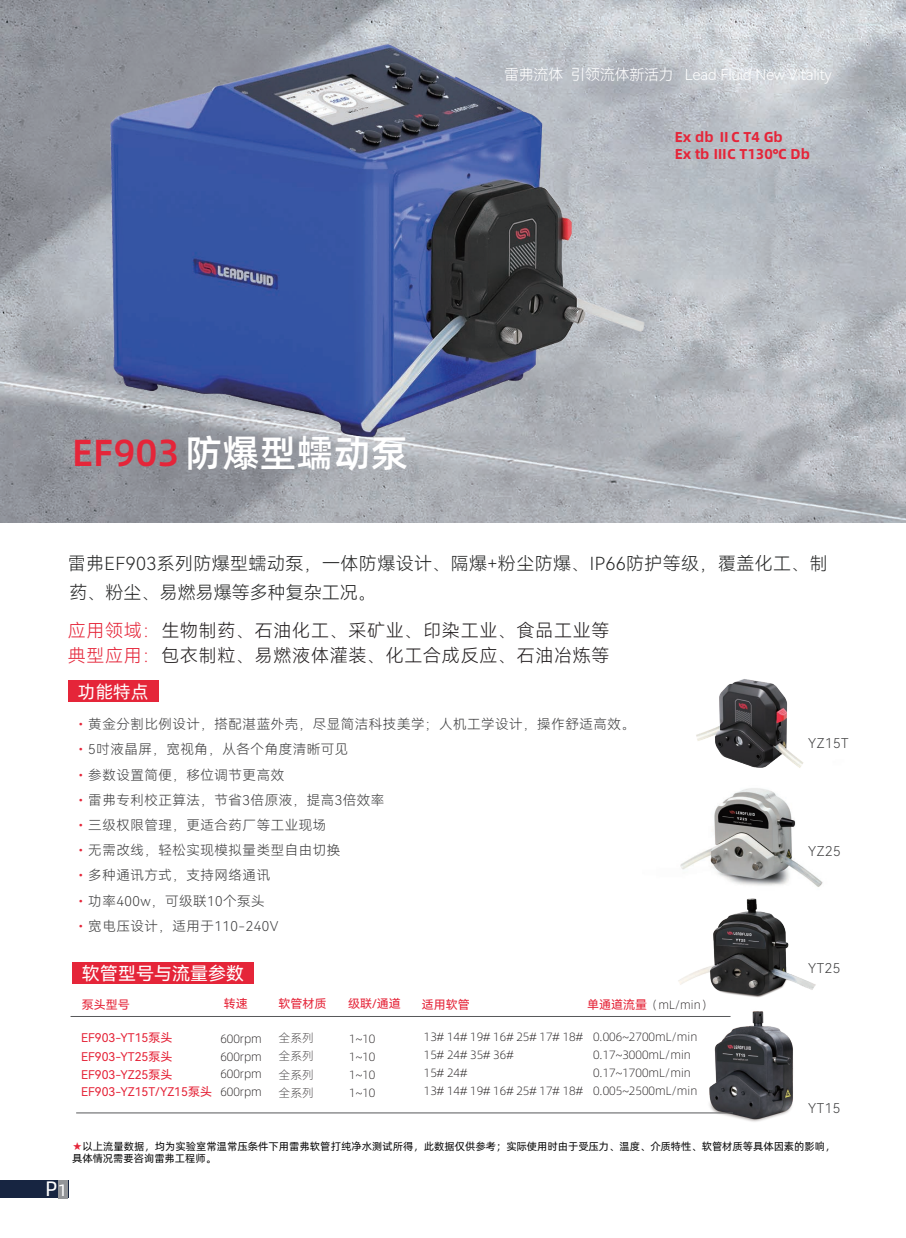
<style>
.page{position:relative;width:906px;height:1238px;background:#fff}
.page>*{position:absolute;margin:0;border:0;box-sizing:border-box;transform-origin:0 0}
.t1{font:37.65px "Alibaba Pu Hui Ti M";color:#fff}
.t2{font:21px "Alibaba Pu Hui Ti R";color:#fff}
.t3{font:18px/29px "Harmony OS Sans SC Light";letter-spacing:.02em;color:#262727}
.t4{font:18px/24.6px "Harmony OS Sans SC Light";letter-spacing:.04em;color:#231f20}
.t5{font:18px "Harmony OS Sans SC";color:#fff}
.t6{font:18px "Alibaba Pu Hui Ti R";color:#fff}
.t7{font:15px "Harmony OS Sans SC Light";letter-spacing:-.02em;color:#fff}
.t8{font:14.25px/17.2px "Alibaba Pu Hui Ti B";color:#e52539}
.t9{font:13.5px "Harmony OS Sans SC Light";letter-spacing:.04em;color:#3e3e3f}
.t10{font:12px/18px "Alibaba Pu Hui Ti L";color:#231f20}
.t11{font:12px "Harmony OS Sans SC";color:#e52539}
.t12{font:10.5px/12.6px "Alibaba Pu Hui Ti R";color:#030303}
.s1{color:#e52539}
.s2{font-family:"Harmony OS Sans SC";color:#e52539}
.s3{font-family:"Alibaba Pu Hui Ti L";color:#231f20}
.s4{font-size:16.5px}
</style>
<div class="page">
<img style="left:680px;top:788px;width:143px;height:99px">
<img style="left:696px;top:679px;width:108px;height:89px">
<img style="left:678px;top:898px;width:138px;height:100px">
<img style="left:653px;top:1011px;width:140px;height:111px">
<img style="left:0;top:0;width:906px;height:523px">
<div style="left:0;top:1180px;width:68px;height:18px;background:#172541"></div>
<div style="left:58px;top:1180px;width:10px;height:18px;background:#939598"></div>
<div style="left:72px;top:962px;width:182px;height:21px;background:#e52539"></div>
<hr style="left:71px;top:1016px;width:659px;height:1px;background:#57585a">
<hr style="left:76px;top:1112px;width:657px;height:1px;background:#57585a">
<img style="left:11px;top:0;width:635px;height:516px">
<div style="left:68px;top:680px;width:91px;height:22px;background:#e52539"></div>
<p class="t7" style="left:504px;top:64px;width:329px">雷弗流体 引领流体新活力 Lead Fluid New Vitality</p>
<h1 class="t1" style="left:72px;top:423px;width:337px"><span class="s1">EF903</span>防爆型蠕动泵</h1>
<p class="t8" style="left:675px;top:127px;width:136px">Ex db ⅡC T4 Gb<br>Ex tb ⅢC T130℃ Db</p>
<h3 class="t3" style="left:68px;top:548px;width:761px">雷弗EF903系列防爆型蠕动泵，一体防爆设计、隔爆+粉尘防爆、IP66防护等级，覆盖化工、制药、粉尘、易燃易爆等多种复杂工况。</h3>
<h3 class="t4" style="left:68px;top:618px;width:543px"><span class="s1">应用领域：</span>生物制药、石油化工、采矿业、印染工业、食品工业等<span class="s1">典型应用：</span>包衣制粒、易燃液体灌装、化工合成反应、石油冶炼等</h3>
<h3 class="t6" style="left:78px;top:678px;width:72px">功能特点</h3>
<p class="t9" style="left:74px;top:715px;width:562px"><span class="s1">•</span>黄金分割比例设计，搭配湛蓝外壳，尽显简洁科技美学；人机工学设计，操作舒适高效。</p>
<p class="t9" style="left:74px;top:740px;width:275px"><span class="s1">•</span>5吋液晶屏，宽视角，从各个角度清晰可见</p>
<p class="t9" style="left:74px;top:765px;width:211px"><span class="s1">•</span>参数设置简便，移位调节更高效</p>
<p class="t9" style="left:74px;top:790px;width:312px"><span class="s1">•</span>雷弗专利校正算法，节省3倍原液，提高3倍效率</p>
<p class="t9" style="left:74px;top:815px;width:253px"><span class="s1">•</span>三级权限管理，更适合药厂等工业现场</p>
<p class="t9" style="left:74px;top:841px;width:267px"><span class="s1">•</span>无需改线，轻松实现模拟量类型自由切换</p>
<p class="t9" style="left:74px;top:866px;width:197px"><span class="s1">•</span>多种通讯方式，支持网络通讯</p>
<p class="t9" style="left:74px;top:891px;width:192px"><span class="s1">•</span>功率400w，可级联10个泵头</p>
<p class="t9" style="left:74px;top:916px;width:206px"><span class="s1">•</span>宽电压设计，适用于110-240V</p>
<h3 class="t5" style="left:82px;top:961px;width:163px">软管型号与流量参数</h3>
<p class="t11" style="left:82px;top:996px;width:49px">泵头型号</p>
<p class="t11" style="left:224px;top:995px;width:25px">转速</p>
<p class="t11" style="left:279px;top:995px;width:49px">软管材质</p>
<p class="t11" style="left:422px;top:996px;width:49px">适用软管</p>
<p class="t10" style="left:587px;top:995px;width:127px"><span class="s2">单通道流量</span>（mL/min）</p>
<p class="t10" style="left:220px;top:1029px;width:43px">600rpm</p>
<p class="t10" style="left:279px;top:1028px;width:37px">全系列</p>
<p class="t10" style="left:349px;top:1028px;width:28px;text-align:justify">1~10<br>1~10<br>1~10<br>1~10</p>
<p class="t11" style="left:348px;top:995px;width:54px">级联/通道</p>
<p class="t10" style="left:424px;top:1026px;width:161px">13# 14# 19# 16# 25# 17# 18#<br>15# 24# 35# 36#<br>15# 24#<br>13# 14# 19# 16# 25# 17# 18#</p>
<p class="t10" style="left:593px;top:1026px;width:106px">0.006~2700mL/min<br>0.17~3000mL/min<br>0.17~1700mL/min<br>0.005~2500mL/min</p>
<p class="t11" style="left:81px;top:1029px;width:93px">EF903-YT15泵头</p>
<p class="t10" style="left:220px;top:1046px;width:43px">600rpm</p>
<p class="t10" style="left:278px;top:1045px;width:37px">全系列</p>
<p class="t10" style="left:220px;top:1064px;width:43px">600rpm</p>
<p class="t10" style="left:278px;top:1065px;width:37px">全系列</p>
<p class="t11" style="left:81px;top:1047px;width:93px">EF903-YT25泵头</p>
<p class="t11" style="left:81px;top:1065px;width:93px">EF903-YZ25泵头</p>
<p class="t11" style="left:81px;top:1083px;width:182px">EF903-YZ15T/YZ15泵头 <span class="s3">600rpm</span></p>
<p class="t10" style="left:278px;top:1082px;width:37px">全系列</p>
<p class="t9" style="left:808px;top:734px;width:42px">YZ15T</p>
<p class="t9" style="left:808px;top:841px;width:34px">YZ25</p>
<p class="t9" style="left:808px;top:958px;width:33px">YT25</p>
<p class="t9" style="left:808px;top:1098px;width:33px">YT15</p>
<h2 class="t2" style="left:45px;top:1172px;width:24px">P<span class="s4">1</span></h2>
<p class="t12" style="left:72px;top:1139px;width:765px"><span class="s1">★</span>以上流量数据，均为实验室常温常压条件下用雷弗软管打纯净水测试所得，此数据仅供参考；实际使用时由于受压力、温度、介质特性、软管材质等具体因素的影响，具体情况需要咨询雷弗工程师。</p>
</div>
